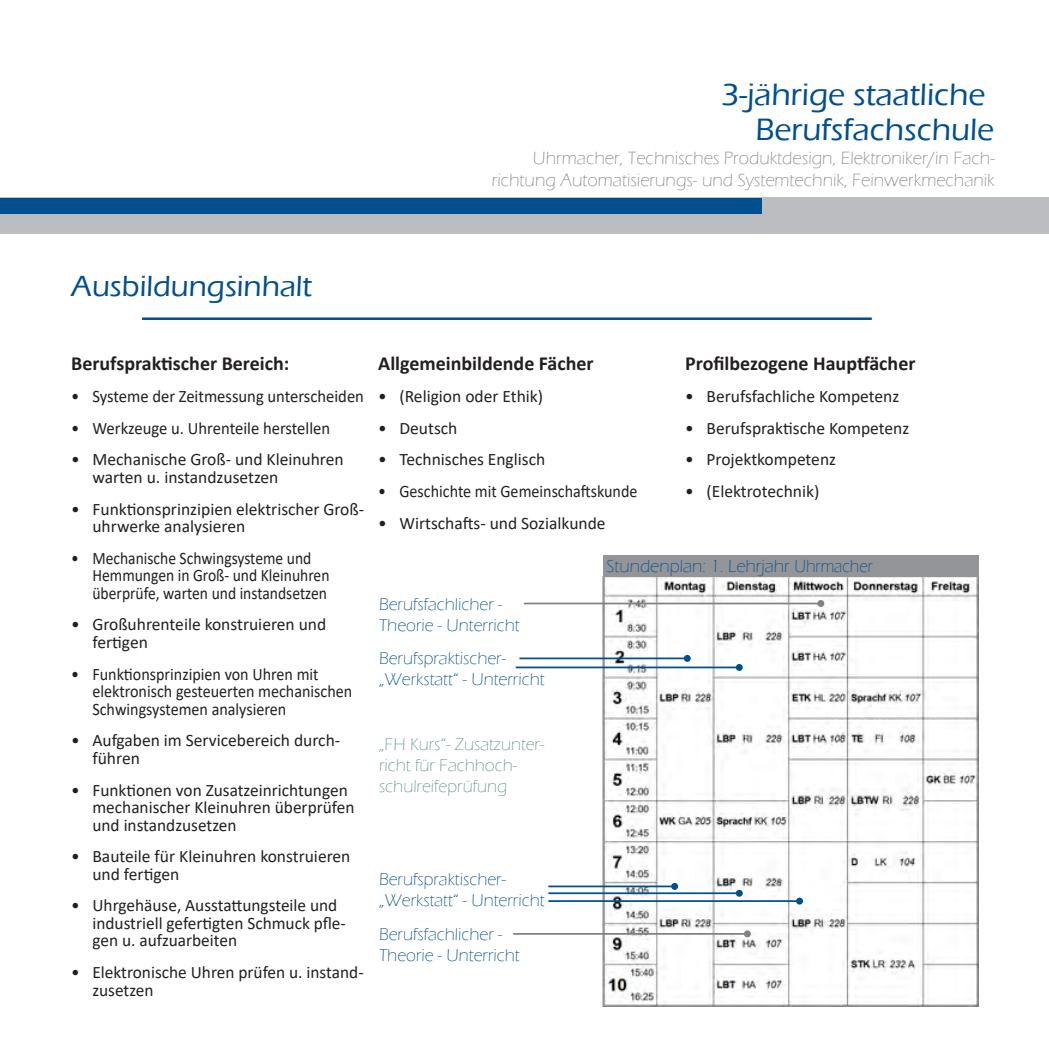
<style>
.page{position:relative;width:1049px;height:1049px;background:#fff}
.page>*{position:absolute;margin:0;border:0;box-sizing:border-box;transform-origin:0 0}
.Info_text{font:500 31.75px "Eras ITC";color:#004f8f}
.Info_Überschrift{font:500 30px "Eras ITC";color:#004f8f}
.Info_text-2{font:700 20px "Calibri";color:#231f20}
.t1{font:300 18.25px/21.8px "Eras ITC";color:#808285;text-align:right}
.t2{font:300 18px "Eras ITC";color:#004f8f}
.t3{font:17.5px/17.5px "Calibri";color:#231f20}
.t4{font:300 17.5px/21px "Eras ITC";color:#004f8f}
.t5{font:17.5px/17.5px "Calibri";color:#231f20;scale:.92 1}
.t6{font:17.5px/17.5px "Calibri";color:#231f20;scale:.89 1}
.t7{font:17.5px "Calibri";color:#231f20;scale:.95 1}
.t8{font:300 17.5px/21px "Eras ITC";color:#64928e}
</style>
<div class="page">
<div style="left:0;top:198px;width:1049px;height:36px;background:#bcbdc0"></div>
<div style="left:0;top:198px;width:761px;height:16px;background:#004f8f"></div>
<hr style="left:142px;top:317px;width:730px;height:3px;background:#004f8f">
<img style="left:603px;top:577px;width:375px;height:429px">
<div style="left:603px;top:555px;width:375px;height:22px;background:#939598"></div>
<hr style="left:524px;top:603px;width:297px;height:1px;background:#808285">
<div style="left:817px;top:600px;width:7px;height:7px;background:#808285;border-radius:50%"></div>
<hr style="left:516px;top:666px;width:223px;height:2px;background:#004f8f">
<div style="left:736px;top:664px;width:7px;height:7px;background:#004f8f;border-radius:50%"></div>
<hr style="left:548px;top:885px;width:127px;height:2px;background:#004f8f">
<div style="left:671px;top:883px;width:7px;height:7px;background:#004f8f;border-radius:50%"></div>
<hr style="left:548px;top:892px;width:191px;height:2px;background:#004f8f">
<div style="left:736px;top:890px;width:7px;height:7px;background:#004f8f;border-radius:50%"></div>
<hr style="left:548px;top:900px;width:251px;height:2px;background:#004f8f">
<div style="left:796px;top:897px;width:7px;height:7px;background:#004f8f;border-radius:50%"></div>
<hr style="left:519px;top:657px;width:168px;height:2px;background:#004f8f">
<div style="left:684px;top:655px;width:7px;height:7px;background:#004f8f;border-radius:50%"></div>
<hr style="left:513px;top:933px;width:234px;height:2px;background:#808285">
<div style="left:744px;top:930px;width:7px;height:7px;background:#808285;border-radius:50%"></div>
<p class="Info_text" style="left:721px;top:76px;width:266px">3-jährige staatliche</p>
<p class="Info_text" style="left:755px;top:112px;width:240px">Berufsfachschule</p>
<p class="t1" style="left:492px;top:147px;width:505px">Uhrmacher, Technisches Produktdesign, Elektroniker/in Fach&shy;richtung Automatisierungs- und Systemtechnik, Feinwerkmechanik</p>
<p class="Info_Überschrift" style="left:71px;top:269px;width:243px">Ausbildungsinhalt</p>
<p class="Info_text-2" style="left:71px;top:350px;width:220px">Berufspraktischer Bereich:</p>
<p class="t7" style="left:71px;top:384px;width:310px">• Systeme der Zeitmessung unterscheiden</p>
<p class="t7" style="left:71px;top:416px;width:274px">• Werkzeuge u. Uhrenteile herstellen</p>
<p class="t3" style="left:92px;top:450px;width:253px;text-indent:-21px">• Mechanische Groß- und Kleinuhren warten u. instandzusetzen</p>
<p class="t3" style="left:92px;top:500px;width:273px;text-indent:-21px">• Funktionsprinzipien elektrischer Groß&shy;uhrwerke analysieren</p>
<p class="t6" style="left:92px;top:549px;width:268px;text-indent:-21px">• Mechanische Schwingsysteme und<br>Hemmungen in Groß- und Kleinuhren überprüfe, warten und instandsetzen</p>
<p class="t3" style="left:92px;top:615px;width:235px;text-indent:-21px">• Großuhrenteile konstruieren und fertigen</p>
<p class="t5" style="left:92px;top:665px;width:284px;text-indent:-21px">• Funktionsprinzipien von Uhren mit elektronisch gesteuerten mechanischen<br>Schwingsystemen analysieren</p>
<p class="t3" style="left:92px;top:731px;width:249px;text-indent:-21px">• Aufgaben im Servicebereich durch&shy;führen</p>
<p class="t3" style="left:92px;top:780px;width:264px;text-indent:-21px">• Funktionen von Zusatzeinrichtungen mechanischer Kleinuhren überprüfen und instandzusetzen</p>
<p class="t3" style="left:92px;top:847px;width:259px;text-indent:-21px">• Bauteile für Kleinuhren konstruieren und fertigen</p>
<p class="t3" style="left:92px;top:896px;width:255px;text-indent:-21px">• Uhrgehäuse, Ausstattungsteile und industriell gefertigten Schmuck pfle&shy;gen u. aufzuarbeiten</p>
<p class="t3" style="left:92px;top:963px;width:273px;text-indent:-21px">• Elektronische Uhren prüfen u. instand&shy;zusetzen</p>
<p class="Info_text-2" style="left:378px;top:350px;width:217px">Allgemeinbildende Fächer</p>
<p class="t3" style="left:378px;top:387px;width:166px">• (Religion oder Ethik)</p>
<p class="t3" style="left:378px;top:419px;width:81px">• Deutsch</p>
<p class="t3" style="left:378px;top:450px;width:169px">• Technisches Englisch</p>
<p class="t5" style="left:378px;top:482px;width:283px">• Geschichte mit Gemeinschaftskunde</p>
<p class="t3" style="left:378px;top:514px;width:229px">• Wirtschafts- und Sozialkunde</p>
<p class="Info_text-2" style="left:685px;top:350px;width:232px">Profilbezogene Hauptfächer</p>
<p class="t3" style="left:685px;top:387px;width:216px">• Berufsfachliche Kompetenz</p>
<p class="t3" style="left:685px;top:419px;width:226px">• Berufspraktische Kompetenz</p>
<p class="t3" style="left:685px;top:450px;width:152px">• Projektkompetenz</p>
<p class="t3" style="left:685px;top:482px;width:136px">• (Elektrotechnik)</p>
<p class="t4" style="left:379px;top:593px;width:142px">Berufsfachlicher -<br>Theorie - Unterricht</p>
<p class="t4" style="left:379px;top:648px;width:167px">Berufspraktischer-„Werkstatt“ - Unterricht</p>
<p class="t8" style="left:379px;top:734px;width:167px">„FH Kurs“- Zusatzunter&shy;richt für Fachhoch&shy;schulreifeprüfung</p>
<p class="t4" style="left:379px;top:869px;width:167px">Berufspraktischer-„Werkstatt“ - Unterricht</p>
<p class="t4" style="left:379px;top:924px;width:142px">Berufsfachlicher -<br>Theorie - Unterricht</p>
<p class="t2" style="left:607px;top:556px;width:268px">Stundenplan: 1. Lehrjahr Uhrmacher</p>
</div>
